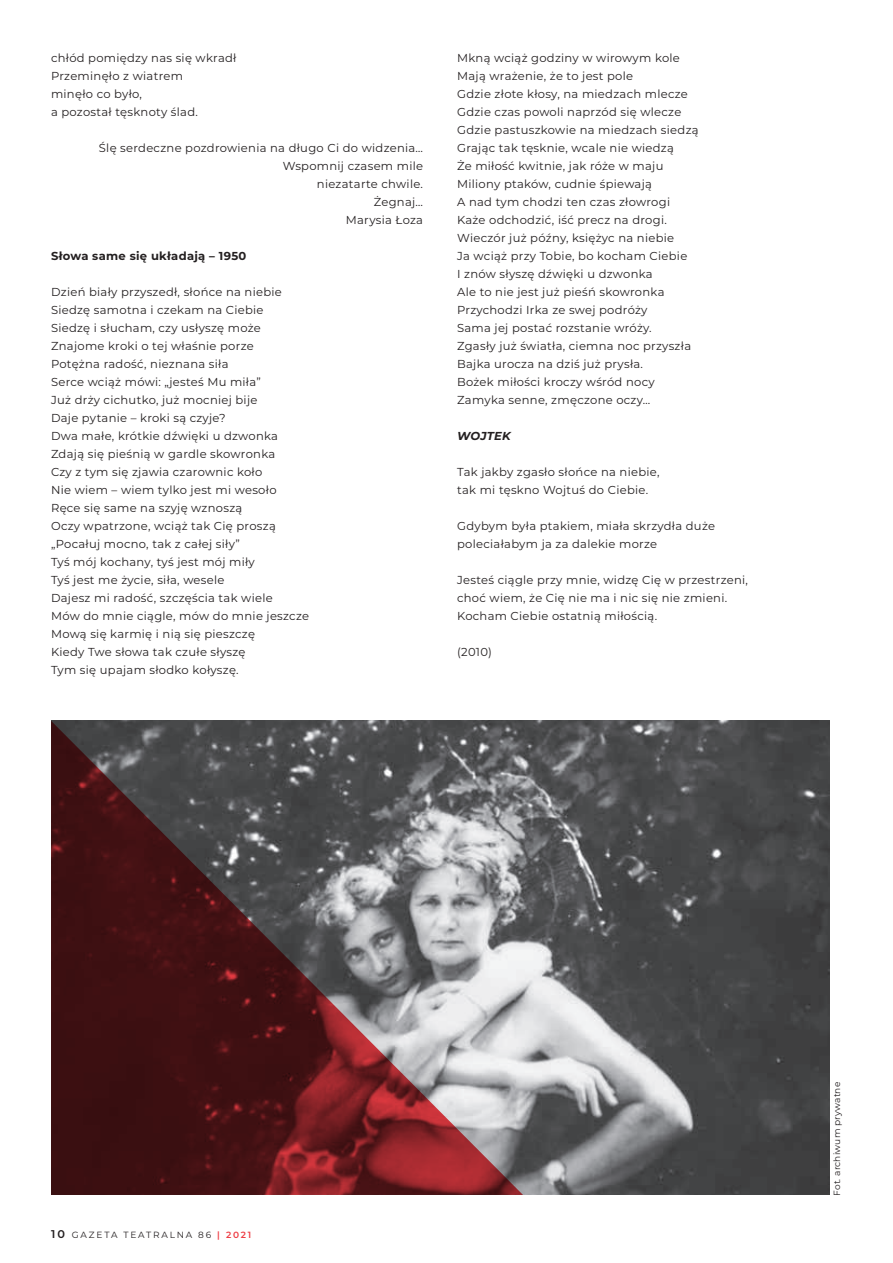
<style>
.page{position:relative;width:893px;height:1263px;background:#fff}
.page>*{position:absolute;margin:0;border:0;box-sizing:border-box;transform-origin:0 0}
.t1{font:11.55px/18px "Montserrat";letter-spacing:.025em;color:#231f20}
.t2{font:700 11.55px "Montserrat";letter-spacing:.025em;color:#231f20}
.t3{font:italic 700 11.55px "Montserrat";letter-spacing:.015em;color:#231f20}
.t4{font:9px "Montserrat";letter-spacing:.2em;color:#231f20}
.t5{font:9px "Montserrat";letter-spacing:.035em;color:#231f20}
.s1{font-weight:600;font-size:11.25px}
.s2{font-weight:600;color:#ee3d44}
</style>
<div class="page">
<img style="left:523px;top:721px;width:306px;height:474px">
<svg style="left:51px;top:721px;width:472px;height:474px;background:#66494c"></svg>
<p class="t1" style="left:51px;top:49px;width:187px">chłód pomiędzy nas się wkradł<br>Przeminęło z wiatrem<br>minęło co było,<br>a pozostał tęsknoty ślad.</p>
<p class="t1" style="left:99px;top:139px;width:326px;text-align:right">Ślę serdeczne pozdrowienia na długo Ci do widzenia…<br>Wspomnij czasem mile<br>niezatarte chwile.<br>Żegnaj…<br>Marysia Łoza</p>
<p class="t2" style="left:51px;top:248px;width:197px">Słowa same się układają – 1950</p>
<p class="t1" style="left:51px;top:283px;width:260px">Dzień biały przyszedł, słońce na niebie Siedzę samotna i czekam na Ciebie<br>Siedzę i słucham, czy usłyszę może Znajome kroki o tej właśnie porze<br>Potężna radość, nieznana siła<br>Serce wciąż mówi: „jesteś Mu miła”<br>Już drży cichutko, już mocniej bije<br>Daje pytanie – kroki są czyje?<br>Dwa małe, krótkie dźwięki u dzwonka Zdają się pieśnią w gardle skowronka<br>Czy z tym się zjawia czarownic koło<br>Nie wiem – wiem tylko jest mi wesoło<br>Ręce się same na szyję wznoszą<br>Oczy wpatrzone, wciąż tak Cię proszą „Pocałuj mocno, tak z całej siły”<br>Tyś mój kochany, tyś jest mój miły<br>Tyś jest me życie, siła, wesele<br>Dajesz mi radość, szczęścia tak wiele<br>Mów do mnie ciągle, mów do mnie jeszcze Mową się karmię i nią się pieszczę<br>Kiedy Twe słowa tak czułe słyszę<br>Tym się upajam słodko kołyszę.</p>
<p class="t1" style="left:457px;top:49px;width:243px">Mkną wciąż godziny w wirowym kole Mają wrażenie, że to jest pole<br>Gdzie złote kłosy, na miedzach mlecze Gdzie czas powoli naprzód się wlecze Gdzie pastuszkowie na miedzach siedzą Grając tak tęsknie, wcale nie wiedzą<br>Że miłość kwitnie, jak róże w maju Miliony ptaków, cudnie śpiewają<br>A nad tym chodzi ten czas złowrogi Każe odchodzić, iść precz na drogi.<br>Wieczór już późny, księżyc na niebie<br>Ja wciąż przy Tobie, bo kocham Ciebie<br>I znów słyszę dźwięki u dzwonka<br>Ale to nie jest już pieśń skowronka Przychodzi Irka ze swej podróży<br>Sama jej postać rozstanie wróży.<br>Zgasły już światła, ciemna noc przyszła Bajka urocza na dziś już prysła.<br>Bożek miłości kroczy wśród nocy Zamyka senne, zmęczone oczy…</p>
<p class="t3" style="left:457px;top:428px;width:55px">WOJTEK</p>
<p class="t1" style="left:457px;top:462px;width:204px">Tak jakby zgasło słońce na niebie, tak mi tęskno Wojtuś do Ciebie.</p>
<p class="t1" style="left:457px;top:516px;width:259px">Gdybym była ptakiem, miała skrzydła duże poleciałabym ja za dalekie morze</p>
<p class="t1" style="left:457px;top:570px;width:292px">Jesteś ciągle przy mnie, widzę Cię w przestrzeni, choć wiem, że Cię nie ma i nic się nie zmieni.<br>Kocham Ciebie ostatnią miłością.</p>
<p class="t1" style="left:457px;top:642px;width:36px">(2010)</p>
<p class="t4" style="left:51px;top:1228px;width:202px"><span class="s1">10</span> GAZETA TEATRALNA 86 <span class="s2">| 2021</span></p>
<p class="t5" style="left:831px;top:1196px;width:116px;rotate:-90deg">Fot. archiwum prywatne</p>
</div>
